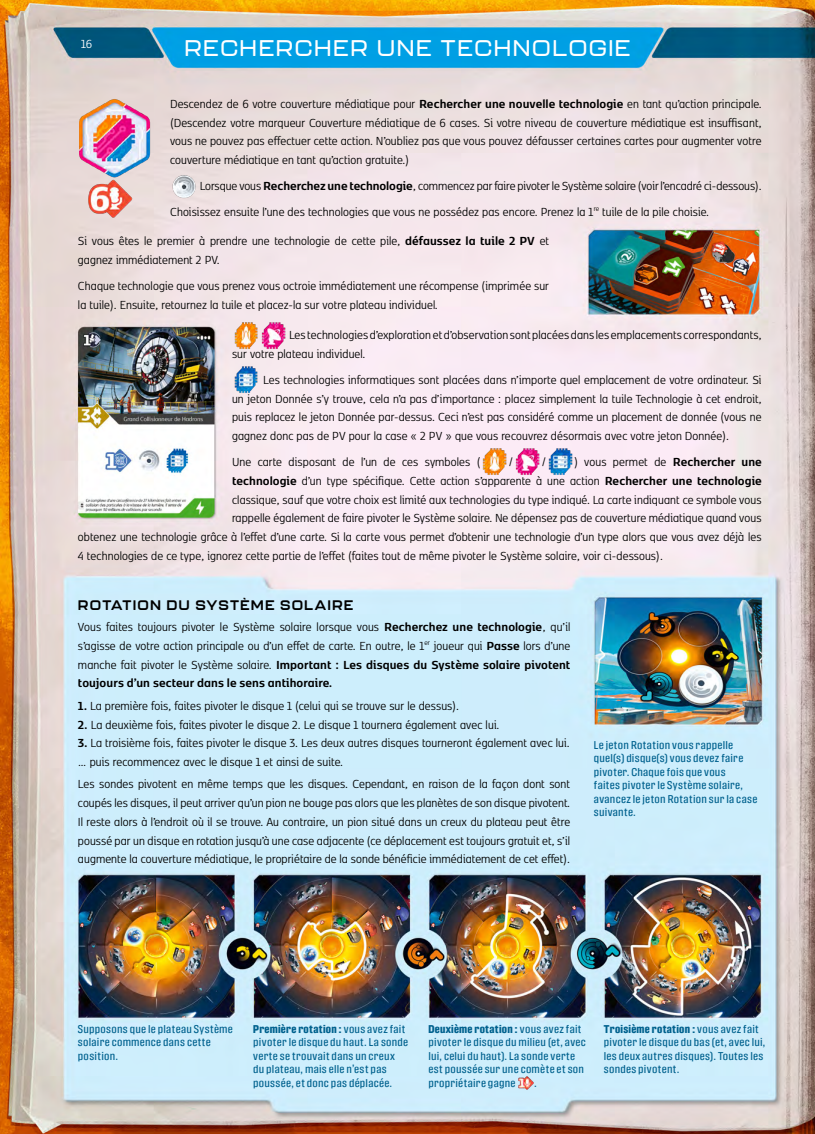
<style>
.page{position:relative;width:815px;height:1134px;background:#fff}
.page>*{position:absolute;margin:0;border:0;box-sizing:border-box;transform-origin:0 0}
.t1{font:500 22.5px "Kallisto";letter-spacing:.07em;color:#fff}
.text_basic_Kobenhavn_12_17{font:13.75px/18.8px "Kobenhavn CS";letter-spacing:.01em;color:#000;text-align:justify}
.t2{font:700 13.75px "Kallisto";letter-spacing:.08em;color:#000}
.t3{font:13.75px "Kobenhavn CS";color:#fff}
.caption_text_10_pt{font:11.25px/13.5px "Protipo Compact";letter-spacing:.025em;color:#00618e}
.s1{font-weight:700}
</style>
<div class="page">
<img style="left:0;top:0;width:815px;height:1134px">
<img style="left:170px;top:174px;width:28px;height:25px">
<img style="left:232px;top:321px;width:56px;height:28px">
<img style="left:232px;top:366px;width:28px;height:28px">
<img style="left:481px;top:447px;width:27px;height:28px">
<img style="left:514px;top:447px;width:27px;height:28px">
<img style="left:547px;top:447px;width:27px;height:28px">
<img style="left:73px;top:97px;width:82px;height:82px">
<img style="left:87px;top:177px;width:48px;height:43px">
<img style="left:517px;top:1075px;width:17px;height:15px">
<p class="t3" style="left:81px;top:35px;width:13px">16</p>
<h1 class="t1" style="left:184px;top:34px;width:448px">RECHERCHER UNE TECHNOLOGIE</h1>
<p class="text_basic_Kobenhavn_12_17" style="left:170px;top:94px;width:593px">Descendez de 6 votre couverture médiatique pour <span class="s1">Rechercher une nouvelle technologie</span> en tant qu’action principale. (Descendez votre marqueur Couverture médiatique de 6 cases. Si votre niveau de couverture médiatique est insuffisant, vous ne pouvez pas effectuer cette action. N’oubliez pas que vous pouvez défausser certaines cartes pour augmenter votre couverture médiatique en tant qu’action gratuite.)</p>
<p class="text_basic_Kobenhavn_12_17" style="left:200px;top:176px;width:563px">Lorsque vous <span class="s1">Recherchez une technologie</span>, commencez par faire pivoter le Système solaire (voir l’encadré ci-dessous).</p>
<p class="text_basic_Kobenhavn_12_17" style="left:170px;top:202px;width:540px">Choisissez ensuite l’une des technologies que vous ne possédez pas encore. Prenez la 1<sup>re</sup> tuile de la pile choisie.</p>
<p class="text_basic_Kobenhavn_12_17" style="left:78px;top:231px;width:473px">Si vous êtes le premier à prendre une technologie de cette pile, <span class="s1">défaussez la tuile 2 PV</span> et gagnez immédiatement 2 PV.</p>
<p class="text_basic_Kobenhavn_12_17" style="left:78px;top:276px;width:473px">Chaque technologie que vous prenez vous octroie immédiatement une récompense (imprimée sur la tuile). Ensuite, retournez la tuile et placez-la sur votre plateau individuel.</p>
<p class="text_basic_Kobenhavn_12_17" style="left:232px;top:325px;width:531px;text-indent:57px">Les technologies d’exploration et d’observation sont placées dans les emplacements correspondants, sur votre plateau individuel.</p>
<p class="text_basic_Kobenhavn_12_17" style="left:232px;top:370px;width:531px;text-indent:31px">Les technologies informatiques sont placées dans n’importe quel emplacement de votre ordinateur. Si un jeton Donnée s’y trouve, cela n’a pas d’importance : placez simplement la tuile Technologie à cet endroit, puis replacez le jeton Donnée par-dessus. Ceci n’est pas considéré comme un placement de donnée (vous ne gagnez donc pas de PV pour la case « 2 PV » que vous recouvrez désormais avec votre jeton Donnée).</p>
<p class="text_basic_Kobenhavn_12_17" style="left:232px;top:452px;width:250px">Une carte disposant de l’un de ces symboles (</p>
<p class="text_basic_Kobenhavn_12_17" style="left:508px;top:452px;width:7px">/</p>
<p class="text_basic_Kobenhavn_12_17" style="left:541px;top:452px;width:7px">/</p>
<p class="text_basic_Kobenhavn_12_17" style="left:574px;top:452px;width:189px">) vous permet de <span class="s1">Rechercher une</span></p>
<p class="text_basic_Kobenhavn_12_17" style="left:232px;top:470px;width:531px"><span class="s1">technologie</span> d’un type spécifique. Cette action s’apparente à une action <span class="s1">Rechercher une technologie</span></p>
<p class="text_basic_Kobenhavn_12_17" style="left:232px;top:489px;width:531px">classique, sauf que votre choix est limité aux technologies du type indiqué. La carte indiquant ce symbole vous</p>
<p class="text_basic_Kobenhavn_12_17" style="left:232px;top:508px;width:531px">rappelle également de faire pivoter le Système solaire. Ne dépensez pas de couverture médiatique quand vous</p>
<p class="text_basic_Kobenhavn_12_17" style="left:78px;top:527px;width:685px">obtenez une technologie grâce à l’effet d’une carte. Si la carte vous permet d’obtenir une technologie d’un type alors que vous avez déjà les</p>
<p class="text_basic_Kobenhavn_12_17" style="left:78px;top:545px;width:586px">4 technologies de ce type, ignorez cette partie de l’effet (faites tout de même pivoter le Système solaire, voir ci-dessous).</p>
<h2 class="t2" style="left:78px;top:597px;width:277px">ROTATION DU SYSTÈME SOLAIRE</h2>
<p class="text_basic_Kobenhavn_12_17" style="left:78px;top:617px;width:494px">Vous faites toujours pivoter le Système solaire lorsque vous <span class="s1">Recherchez une technologie</span>, qu’il s’agisse de votre action principale ou d’un effet de carte. En outre, le 1<sup>er</sup> joueur qui <span class="s1">Passe</span> lors d’une manche fait pivoter le Système solaire. <span class="s1">Important : Les disques du Système solaire pivotent toujours d’un secteur dans le sens antihoraire.</span></p>
<p class="text_basic_Kobenhavn_12_17" style="left:78px;top:695px;width:383px"><span class="s1">1.</span> La première fois, faites pivoter le disque 1 (celui qui se trouve sur le dessus).</p>
<p class="text_basic_Kobenhavn_12_17" style="left:78px;top:714px;width:423px"><span class="s1">2.</span> La deuxième fois, faites pivoter le disque 2. Le disque 1 tournera également avec lui.</p>
<p class="text_basic_Kobenhavn_12_17" style="left:78px;top:733px;width:493px"><span class="s1">3.</span> La troisième fois, faites pivoter le disque 3. Les deux autres disques tourneront également avec lui.</p>
<p class="text_basic_Kobenhavn_12_17" style="left:78px;top:752px;width:267px">… puis recommencez avec le disque 1 et ainsi de suite.</p>
<p class="text_basic_Kobenhavn_12_17" style="left:78px;top:774px;width:494px">Les sondes pivotent en même temps que les disques. Cependant, en raison de la façon dont sont coupés les disques, il peut arriver qu’un pion ne bouge pas alors que les planètes de son disque pivotent.<br>Il reste alors à l’endroit où il se trouve. Au contraire, un pion situé dans un creux du plateau peut être poussé par un disque en rotation jusqu’à une case adjacente (ce déplacement est toujours gratuit et, s’il augmente la couverture médiatique, le propriétaire de la sonde bénéficie immédiatement de cet effet).</p>
<p class="caption_text_10_pt" style="left:594px;top:738px;width:165px">Le jeton Rotation vous rappelle quel(s) disque(s) vous devez faire pivoter. Chaque fois que vous<br>faites pivoter le Système solaire, avancez le jeton Rotation sur la case suivante.</p>
<p class="caption_text_10_pt" style="left:78px;top:1022px;width:157px">Supposons que le plateau Système solaire commence dans cette position.</p>
<p class="caption_text_10_pt" style="left:253px;top:1022px;width:157px"><span class="s1">Première rotation :</span> vous avez fait pivoter le disque du haut. La sonde verte se trouvait dans un creux du plateau, mais elle n’est pas poussée, et donc pas déplacée.</p>
<p class="caption_text_10_pt" style="left:428px;top:1022px;width:159px"><span class="s1">Deuxième rotation :</span> vous avez fait pivoter le disque du milieu (et, avec lui, celui du haut). La sonde verte est poussée sur une comète et son propriétaire gagne</p>
<p class="caption_text_10_pt" style="left:534px;top:1076px;width:4px">.</p>
<p class="caption_text_10_pt" style="left:604px;top:1022px;width:163px"><span class="s1">Troisième rotation :</span> vous avez fait pivoter le disque du bas (et, avec lui, les deux autres disques). Toutes les sondes pivotent.</p>
</div>
